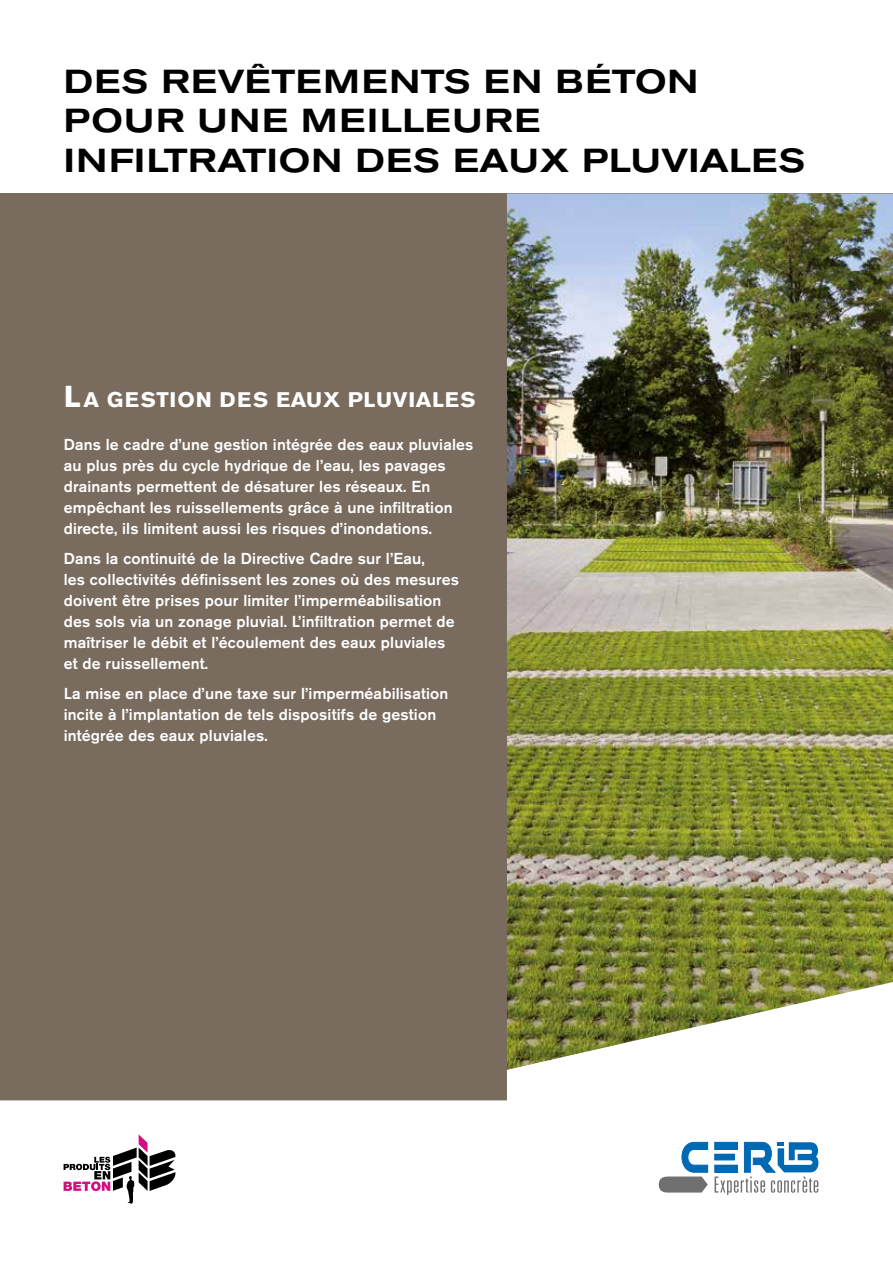
<style>
.page{position:relative;width:893px;height:1263px;background:#fff}
.page>*{position:absolute;margin:0;border:0;box-sizing:border-box;transform-origin:0 0}
.t1{font:500 expanded 33px/39.6px "Akzidenz Grotesk BE";letter-spacing:.03em;color:#000}
.t2{font:700 21px "Akzidenz Grotesk BE";letter-spacing:.03em;color:#fff;scale:1.05 1}
.t3{font:500 15.75px/21px "Akzidenz Grotesk BE";letter-spacing:.01em;color:#fff}
.s1{font-size:30px}
</style>
<div class="page">
<div style="left:0;top:193px;width:893px;height:921px;background:#796c5f"></div>
<svg style="left:0;top:1070px;width:893px;height:123px"></svg>
<svg style="left:659px;top:1142px;width:49px;height:51px"></svg>
<svg style="left:715px;top:1142px;width:103px;height:53px"></svg>
<img style="left:507px;top:193px;width:386px;height:877px">
<svg style="left:64px;top:1134px;width:111px;height:70px"></svg>
<h1 class="t1" style="left:64px;top:62px;width:743px">DES REVÊTEMENTS EN BÉTON<br>POUR UNE MEILLEURE<br>INFILTRATION DES EAUX PLUVIALES</h1>
<h2 class="t2" style="left:64px;top:388px;width:394px"><span class="s1">L</span>A GESTION DES EAUX PLUVIALES</h2>
<p class="t3" style="left:64px;top:433px;width:411px">Dans le cadre d’une gestion intégrée des eaux pluviales au plus près du cycle hydrique de l’eau, les pavages drainants permettent de désaturer les réseaux. En empêchant les ruissellements grâce à une infiltration directe, ils limitent aussi les risques d’inondations.</p>
<p class="t3" style="left:64px;top:547px;width:397px">Dans la continuité de la Directive Cadre sur l’Eau,<br>les collectivités définissent les zones où des mesures doivent être prises pour limiter l’imperméabilisation des sols via un zonage pluvial. L’infiltration permet de maîtriser le débit et l’écoulement des eaux pluviales et de ruissellement.</p>
<p class="t3" style="left:64px;top:682px;width:386px">La mise en place d’une taxe sur l’imperméabilisation incite à l’implantation de tels dispositifs de gestion intégrée des eaux pluviales.</p>
</div>
